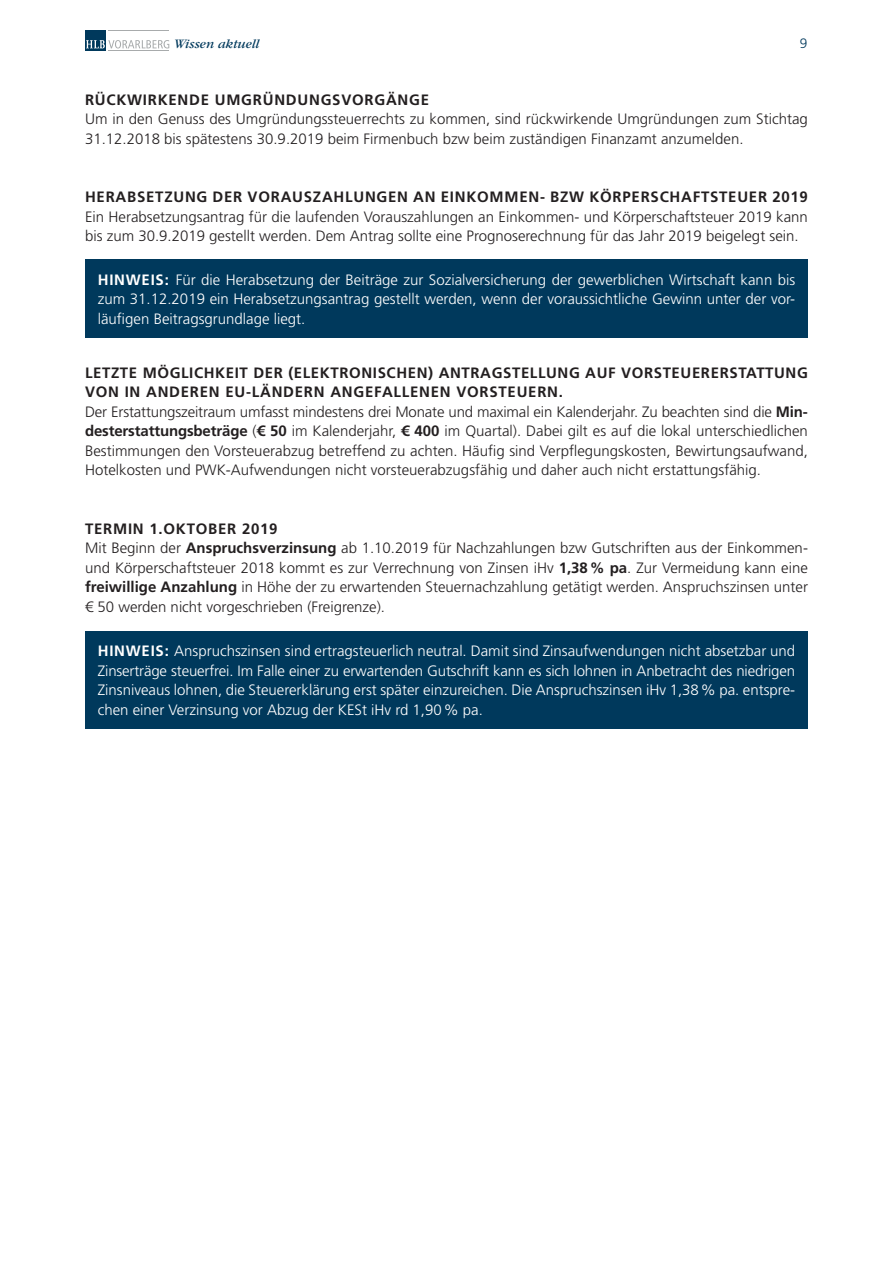
<style>
.page{position:relative;width:893px;height:1263px;background:#fff}
.page>*{position:absolute;margin:0;border:0;box-sizing:border-box;transform-origin:0 0}
.Lauftext{font:300 15px/19.5px "Frutiger LT Std";color:#231f20}
.Lauftext-2{font:300 15px/19.5px "Frutiger LT Std";color:#fff;text-align:justify}
.Sub_Headline{font:700 15px/19.5px "Frutiger LT Std";letter-spacing:.05em;color:#231f20}
.t1{font:300 13.65px "Frutiger LT Std";color:#00395c}
.t2{font:italic 13.5px "Garamond";color:#00395c}
.s1{font-weight:700}
</style>
<div class="page">
<div style="left:85px;top:30px;width:21px;height:21px;background:#00395c"></div>
<hr style="left:109px;top:50px;width:60px;height:1px;background:#a8abac">
<hr style="left:109px;top:30px;width:60px;height:1px;background:#a8abac">
<svg style="left:86px;top:40px;width:83px;height:8px"></svg>
<div style="left:85px;top:260px;width:723px;height:78px;background:#00395c"></div>
<div style="left:85px;top:631px;width:723px;height:97px;background:#00395c"></div>
<p class="t2" style="left:174px;top:37px;width:87px">Wissen aktuell</p>
<p class="t1" style="left:800px;top:36px;width:9px">9</p>
<p class="Sub_Headline" style="left:85px;top:90px;width:346px">RÜCKWIRKENDE UMGRÜNDUNGSVORGÄNGE</p>
<p class="Lauftext" style="left:85px;top:109px;width:724px">Um in den Genuss des Umgründungssteuerrechts zu kommen, sind rückwirkende Umgründungen zum Stichtag<br>31.12.2018 bis spätestens 30.9.2019 beim Firmenbuch bzw beim zuständigen Finanzamt anzumelden.</p>
<p class="Sub_Headline" style="left:85px;top:187px;width:724px">HERABSETZUNG DER VORAUSZAHLUNGEN AN EINKOMMEN- BZW KÖRPERSCHAFTSTEUER 2019</p>
<p class="Lauftext" style="left:85px;top:207px;width:724px">Ein Herabsetzungsantrag für die laufenden Vorauszahlungen an Einkommen- und Körperschaftsteuer 2019 kann bis zum 30.9.2019 gestellt werden. Dem Antrag sollte eine Prognoserechnung für das Jahr 2019 beigelegt sein.</p>
<p class="Lauftext-2" style="left:98px;top:270px;width:699px"><span class="s1">HINWEIS:</span> Für die Herabsetzung der Beiträge zur Sozialversicherung der gewerblichen Wirtschaft kann bis zum 31.12.2019 ein Herabsetzungsantrag gestellt werden, wenn der voraussichtliche Gewinn unter der vor&shy;läufigen Beitragsgrundlage liegt.</p>
<p class="Sub_Headline" style="left:85px;top:363px;width:724px">LETZTE MÖGLICHKEIT DER (ELEKTRONISCHEN) ANTRAGSTELLUNG AUF VORSTEUERERSTATTUNG<br>VON IN ANDEREN EU-LÄNDERN ANGEFALLENEN VORSTEUERN.</p>
<p class="Lauftext" style="left:85px;top:402px;width:724px;text-align:justify">Der Erstattungszeitraum umfasst mindestens drei Monate und maximal ein Kalenderjahr. Zu beachten sind die <span class="s1">Min&shy;desterstattungsbeträge</span> (<span class="s1">€ 50</span> im Kalenderjahr, <span class="s1">€ 400</span> im Quartal). Dabei gilt es auf die lokal unterschiedlichen Bestimmungen den Vorsteuerabzug betreffend zu achten. Häufig sind Verpflegungskosten, Bewirtungsaufwand, Hotelkosten und PWK-Aufwendungen nicht vorsteuerabzugsfähig und daher auch nicht erstattungsfähig.</p>
<p class="Sub_Headline" style="left:85px;top:519px;width:194px">TERMIN 1.OKTOBER 2019</p>
<p class="Lauftext" style="left:85px;top:538px;width:724px;text-align:justify">Mit Beginn der <span class="s1">Anspruchsverzinsung</span> ab 1.10.2019 für Nachzahlungen bzw Gutschriften aus der Einkommen&shy;und Körperschaftsteuer 2018 kommt es zur Verrechnung von Zinsen iHv <span class="s1">1,38% pa</span>. Zur Vermeidung kann eine <span class="s1">freiwillige Anzahlung</span> in Höhe der zu erwartenden Steuernachzahlung getätigt werden. Anspruchszinsen unter € 50 werden nicht vorgeschrieben (Freigrenze).</p>
<p class="Lauftext-2" style="left:98px;top:641px;width:699px"><span class="s1">HINWEIS:</span> Anspruchszinsen sind ertragsteuerlich neutral. Damit sind Zinsaufwendungen nicht absetzbar und Zinserträge steuerfrei. Im Falle einer zu erwartenden Gutschrift kann es sich lohnen in Anbetracht des niedrigen Zinsniveaus lohnen, die Steuererklärung erst später einzureichen. Die Anspruchszinsen iHv 1,38% pa. entspre&shy;chen einer Verzinsung vor Abzug der KESt iHv rd 1,90% pa.</p>
</div>
